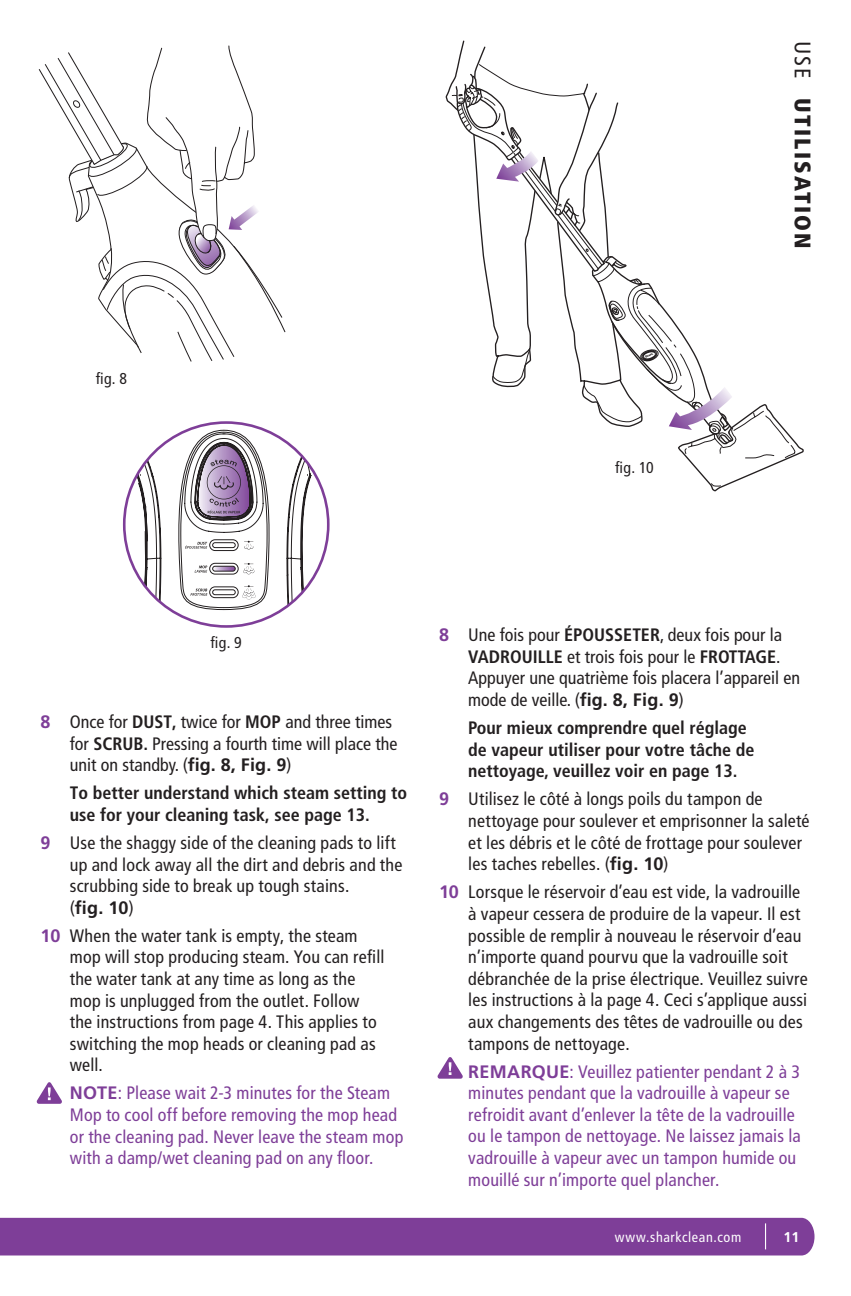
<style>
.page{position:relative;width:851px;height:1296px;background:#fff}
.page>*{position:absolute;margin:0;border:0;box-sizing:border-box;transform-origin:0 0}
.t1{font:900 condensed 22.5px "Frutiger LT Std";letter-spacing:.1em;color:#231f20}
.t2{font:condensed 18px/21.6px "Frutiger LT Std";letter-spacing:.01em;color:#231f20}
.t3{font:condensed 18px/21.6px "Frutiger LT Std";letter-spacing:.01em;color:#7e3e98}
.t4{font:700 condensed 18px/21.6px "Frutiger LT Std";color:#231f20}
.t5{font:condensed 15.75px "Frutiger LT Std";color:#231f20}
.t6{font:condensed 14.17px "Frutiger LT Std";letter-spacing:.045em;color:#fff}
.t7{font:700 14.17px "Frutiger LT Std";color:#fff}
.s1{font-weight:400}
.s2{font-weight:700;font-stretch:normal;color:#7e3e98}
.s3{font-weight:700}
.s4{font-weight:700;font-stretch:normal}
</style>
<div class="page">
<div style="left:0;top:1218px;width:814px;height:38px;background:#7e3e98"></div>
<svg style="left:446px;top:40px;width:358px;height:451px"></svg>
<svg style="left:137px;top:430px;width:174px;height:196px"></svg>
<svg style="left:38px;top:45px;width:248px;height:317px"></svg>
<svg style="left:36px;top:1082px;width:26px;height:22px"></svg>
<svg style="left:437px;top:1057px;width:26px;height:22px"></svg>
<p class="t5" style="left:96px;top:370px;width:33px">fig. 8</p>
<p class="t5" style="left:615px;top:459px;width:40px">fig. 10</p>
<p class="t1" style="left:816px;top:40px;width:210px;rotate:90deg"><span class="s1">USE</span> UTILISATION</p>
<p class="t5" style="left:211px;top:633px;width:33px">fig. 9</p>
<p class="t2" style="left:468px;top:624px;width:333px;text-indent:-29px"><span class="s2">8</span> Une fois pour <span class="s3">ÉPOUSSETER</span>, deux fois pour la <span class="s3">VADROUILLE</span> et trois fois pour le <span class="s3">FROTTAGE</span>.<br>Appuyer une quatrième fois placera l’appareil en mode de veille. (<span class="s4">fig. 8, Fig. 9</span>)</p>
<p class="t4" style="left:468px;top:717px;width:287px">Pour mieux comprendre quel réglage de vapeur utiliser pour votre tâche de nettoyage, veuillez voir en page 13.</p>
<p class="t2" style="left:468px;top:789px;width:343px;text-indent:-29px"><span class="s2">9</span> Utilisez le côté à longs poils du tampon de nettoyage pour soulever et emprisonner la saleté et les débris et le côté de frottage pour soulever les taches rebelles. (<span class="s4">fig. 10</span>)</p>
<p class="t2" style="left:468px;top:881px;width:341px;text-indent:-29px"><span class="s2">10</span> Lorsque le réservoir d’eau est vide, la vadrouille à vapeur cessera de produire de la vapeur. Il est possible de remplir à nouveau le réservoir d’eau n’importe quand pourvu que la vadrouille soit débranchée de la prise électrique. Veuillez suivre les instructions à la page 4. Ceci s’applique aussi aux changements des têtes de vadrouille ou des tampons de nettoyage.</p>
<p class="t3" style="left:468px;top:1061px;width:334px"><span class="s4">REMARQUE</span>: Veuillez patienter pendant 2 à 3 minutes pendant que la vadrouille à vapeur se refroidit avant d’enlever la tête de la vadrouille ou le tampon de nettoyage. Ne laissez jamais la vadrouille à vapeur avec un tampon humide ou mouillé sur n’importe quel plancher.</p>
<p class="t2" style="left:70px;top:711px;width:329px;text-indent:-29px"><span class="s2">8</span> Once for <span class="s3">DUST,</span> twice for <span class="s3">MOP</span> and three times for <span class="s3">SCRUB.</span> Pressing a fourth time will place the unit on standby. (<span class="s4">fig. 8, Fig. 9</span>)</p>
<p class="t4" style="left:70px;top:782px;width:339px">To better understand which steam setting to use for your cleaning task, see page 13.</p>
<p class="t2" style="left:70px;top:832px;width:334px;text-indent:-29px"><span class="s2">9</span> Use the shaggy side of the cleaning pads to lift up and lock away all the dirt and debris and the scrubbing side to break up tough stains.<br>(<span class="s4">fig. 10</span>)</p>
<p class="t2" style="left:70px;top:925px;width:316px;text-indent:-29px"><span class="s2">10</span> When the water tank is empty, the steam mop will stop producing steam. You can refill the water tank at any time as long as the mop is unplugged from the outlet. Follow the instructions from page 4. This applies to switching the mop heads or cleaning pad as well.</p>
<p class="t3" style="left:70px;top:1083px;width:335px"><span class="s4">NOTE</span>: Please wait 2-3 minutes for the Steam Mop to cool off before removing the mop head or the cleaning pad. Never leave the steam mop with a damp/wet cleaning pad on any floor.</p>
<p class="t6" style="left:614px;top:1229px;width:128px">www.sharkclean.com</p>
<p class="t7" style="left:783px;top:1228px;width:17px">11</p>
</div>
